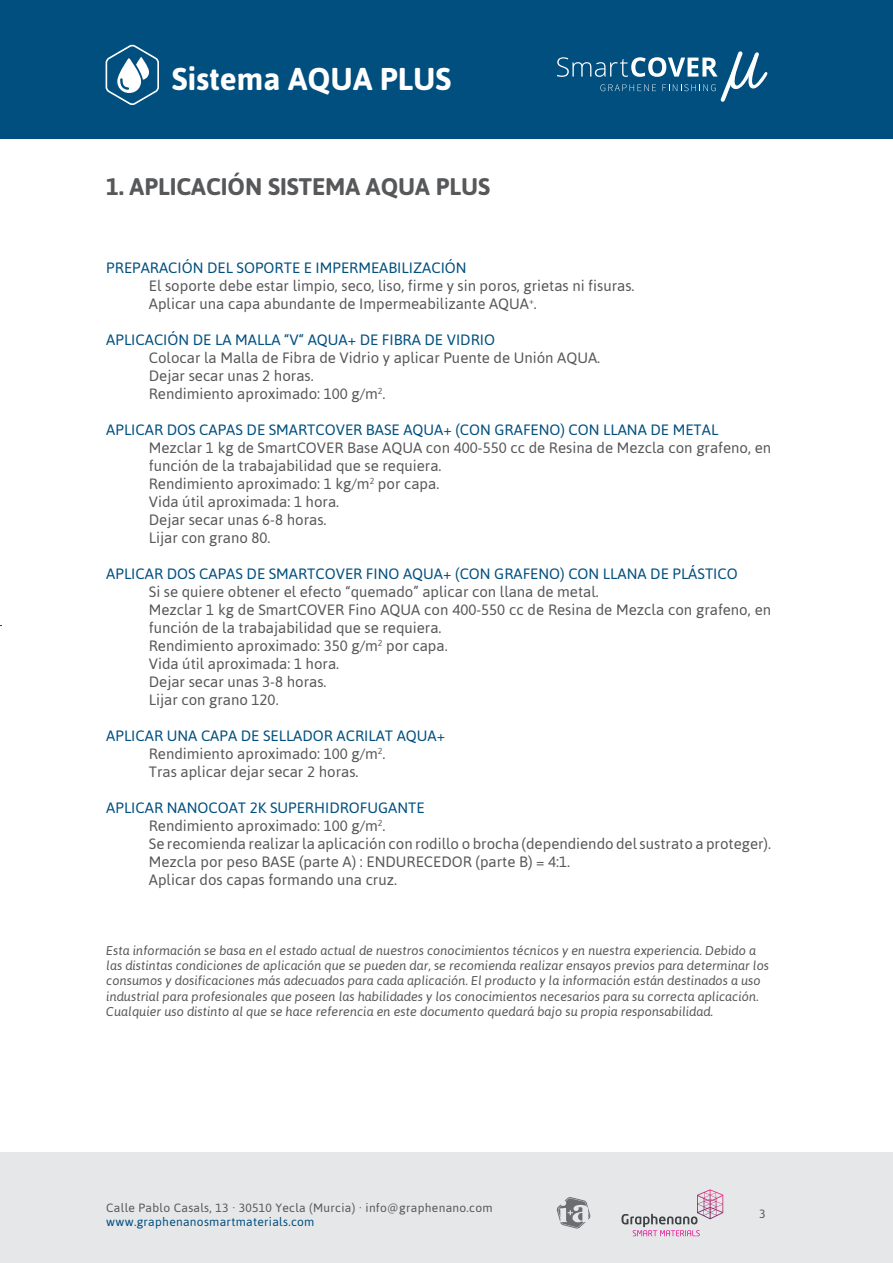
<style>
.page{position:relative;width:893px;height:1263px;background:#fff}
.page>*{position:absolute;margin:0;border:0;box-sizing:border-box;transform-origin:0 0}
.t1{font:700 31.5px "Asap";color:#fff}
.t2{font:700 24px "Asap";color:#57585a}
.t3{font:15px/18px "Asap";color:#57585a}
.t4{font:15px "Asap";color:#014f7f}
.t5{font:italic 12.75px/15.3px "Asap";color:#57585a}
.t6{font:12px "Asap";letter-spacing:.025em;color:#57585a}
.t7{font:12px "Asap";letter-spacing:.025em;color:#014f7f}
</style>
<div class="page">
<div style="left:0;top:0;width:893px;height:138px;background:#014f7f"></div>
<svg style="left:105px;top:44px;width:54px;height:61px"></svg>
<svg style="left:557px;top:51px;width:211px;height:51px"></svg>
<div style="left:0;top:1152px;width:893px;height:111px;background:#e6e7e9"></div>
<svg style="left:557px;top:1197px;width:34px;height:32px"></svg>
<svg style="left:621px;top:1189px;width:102px;height:47px"></svg>
<h1 class="t1" style="left:172px;top:60px;width:281px">Sistema AQUA PLUS</h1>
<p class="t2" style="left:106px;top:172px;width:385px">1. APLICACIÓN SISTEMA AQUA PLUS</p>
<p class="t4" style="left:106px;top:259px;width:362px">PREPARACIÓN DEL SOPORTE E IMPERMEABILIZACIÓN</p>
<p class="t3" style="left:149px;top:277px;width:487px">El soporte debe estar limpio, seco, liso, firme y sin poros, grietas ni fisuras.</p>
<p class="t3" style="left:149px;top:295px;width:390px">Aplicar una capa abundante de Impermeabilizante AQUA<sup>+</sup>.</p>
<p class="t4" style="left:106px;top:331px;width:390px">APLICACIÓN DE LA MALLA “V“ AQUA+ DE FIBRA DE VIDRIO</p>
<p class="t3" style="left:149px;top:349px;width:453px">Colocar la Malla de Fibra de Vidrio y aplicar Puente de Unión AQUA.</p>
<p class="t3" style="left:149px;top:367px;width:166px">Dejar secar unas 2 horas.</p>
<p class="t3" style="left:149px;top:385px;width:238px">Rendimiento aproximado: 100 g/m<sup>2</sup>.</p>
<p class="t4" style="left:106px;top:421px;width:613px">APLICAR DOS CAPAS DE SMARTCOVER BASE AQUA+ (CON GRAFENO) CON LLANA DE METAL</p>
<p class="t3" style="left:149px;top:439px;width:624px">Mezclar 1 kg de SmartCOVER Base AQUA con 400-550 cc de Resina de Mezcla con grafeno, en función de la trabajabilidad que se requiera.</p>
<p class="t3" style="left:149px;top:475px;width:292px">Rendimiento aproximado: 1 kg/m<sup>2</sup> por capa.</p>
<p class="t3" style="left:149px;top:493px;width:192px">Vida útil aproximada: 1 hora.</p>
<p class="t3" style="left:149px;top:511px;width:179px">Dejar secar unas 6-8 horas.</p>
<p class="t3" style="left:149px;top:529px;width:123px">Lijar con grano 80.</p>
<p class="t4" style="left:106px;top:565px;width:633px">APLICAR DOS CAPAS DE SMARTCOVER FINO AQUA+ (CON GRAFENO) CON LLANA DE PLÁSTICO</p>
<p class="t3" style="left:149px;top:583px;width:451px">Si se quiere obtener el efecto “quemado” aplicar con llana de metal.</p>
<p class="t3" style="left:149px;top:601px;width:624px">Mezclar 1 kg de SmartCOVER Fino AQUA con 400-550 cc de Resina de Mezcla con grafeno, en función de la trabajabilidad que se requiera.</p>
<p class="t3" style="left:149px;top:637px;width:300px">Rendimiento aproximado: 350 g/m<sup>2</sup> por capa.</p>
<p class="t3" style="left:149px;top:655px;width:192px">Vida útil aproximada: 1 hora.</p>
<p class="t3" style="left:149px;top:673px;width:179px">Dejar secar unas 3-8 horas.</p>
<p class="t3" style="left:149px;top:691px;width:131px">Lijar con grano 120.</p>
<p class="t4" style="left:106px;top:727px;width:340px">APLICAR UNA CAPA DE SELLADOR ACRILAT AQUA+</p>
<p class="t3" style="left:149px;top:745px;width:238px">Rendimiento aproximado: 100 g/m<sup>2</sup>.</p>
<p class="t3" style="left:149px;top:763px;width:211px">Tras aplicar dejar secar 2 horas.</p>
<p class="t4" style="left:106px;top:799px;width:320px">APLICAR NANOCOAT 2K SUPERHIDROFUGANTE</p>
<p class="t3" style="left:149px;top:817px;width:238px">Rendimiento aproximado: 100 g/m<sup>2</sup>.</p>
<p class="t3" style="left:149px;top:835px;width:624px">Se recomienda realizar la aplicación con rodillo o brocha (dependiendo del sustrato a proteger).</p>
<p class="t3" style="left:149px;top:853px;width:423px">Mezcla por peso BASE (parte A) : ENDURECEDOR (parte B) = 4:1.</p>
<p class="t3" style="left:149px;top:871px;width:250px">Aplicar dos capas formando una cruz.</p>
<p class="t5" style="left:106px;top:942px;width:664px">Esta información se basa en el estado actual de nuestros conocimientos técnicos y en nuestra experiencia. Debido a las distintas condiciones de aplicación que se pueden dar, se recomienda realizar ensayos previos para determinar los consumos y dosificaciones más adecuados para cada aplicación. El producto y la información están destinados a uso industrial para profesionales que poseen las habilidades y los conocimientos necesarios para su correcta aplicación.<br>Cualquier uso distinto al que se hace referencia en este documento quedará bajo su propia responsabilidad.</p>
<p class="t6" style="left:106px;top:1201px;width:388px">Calle Pablo Casals, 13 · 30510 Yecla (Murcia) · info@graphenano.com</p>
<p class="t7" style="left:106px;top:1215px;width:210px">www.graphenanosmartmaterials.com</p>
<p class="t6" style="left:759px;top:1207px;width:8px">3</p>
</div>
